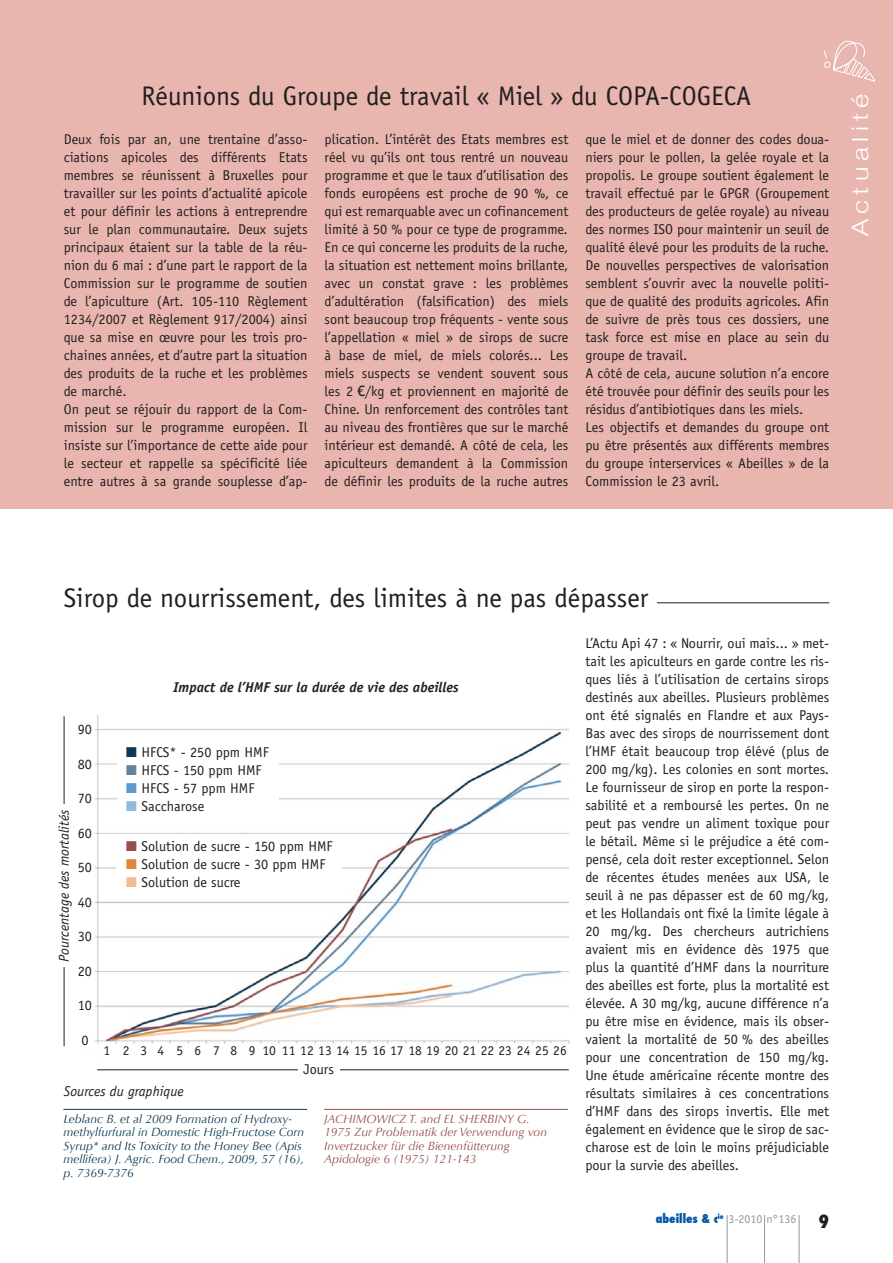
<style>
.page{position:relative;width:893px;height:1263px;background:#fff}
.page>*{position:absolute;margin:0;border:0;box-sizing:border-box;transform-origin:0 0}
.t1{font:27px "Officina Sans";color:#231f20}
.t2{font:300 22.5px "Helvetica Neue";letter-spacing:.2em;color:#fff;scale:1.2 1}
.t3{font:800 condensed 18px "Futura";color:#231f20}
.t4{font:14.25px/18px "Officina Sans";color:#231f20;text-align:justify}
.t5{font:italic 14.25px "Officina Sans";color:#231f20}
.t6{font:italic 700 14.25px "Officina Sans";color:#231f20}
.t7{font:13.5px "Officina Sans";color:#231f20}
.t8{font:italic 12px/13.5px "Optima";color:#0b3954}
.t9{font:italic 12px/13.5px "Optima";color:#984e4c}
.t10{font:12px "Officina Sans";color:#939598}
.s1{font-family:"Trebuchet MS"}
.s2{font-family:"Futura";font-weight:800;font-stretch:condensed;color:#0054a6}
</style>
<div class="page">
<hr style="left:727px;top:1215px;width:1px;height:48px;background:#939598">
<hr style="left:764px;top:1215px;width:1px;height:48px;background:#939598">
<hr style="left:799px;top:1215px;width:1px;height:48px;background:#939598">
<div style="left:0;top:0;width:893px;height:508px;background:#e8b6af"></div>
<img style="left:94px;top:716px;width:476px;height:328px">
<div style="left:117px;top:747px;width:161px;height:74px;background:#fff"></div>
<div style="left:117px;top:840px;width:225px;height:54px;background:#fff"></div>
<hr style="left:97px;top:1069px;width:472px;height:1px;background:#231f20">
<div style="left:298px;top:1063px;width:42px;height:22px;background:#fff"></div>
<hr style="left:64px;top:716px;width:1px;height:330px;background:#231f20">
<div style="left:58px;top:804px;width:11px;height:163px;background:#fff"></div>
<hr style="left:63px;top:1109px;width:244px;height:1px;background:#0b3954">
<hr style="left:324px;top:1109px;width:244px;height:1px;background:#984e4c">
<hr style="left:657px;top:602px;width:172px;height:1px;background:#231f20">
<svg style="left:824px;top:40px;width:51px;height:42px"></svg>
<p class="t1" style="left:142px;top:80px;width:611px">Réunions du Groupe de travail « Miel » du COPA-COGECA</p>
<p class="t4" style="left:585px;top:130px;width:245px">que le miel et de donner des codes doua&shy;niers pour le pollen, la gelée royale et la propolis. Le groupe soutient également le travail effectué par le GPGR (Groupement des producteurs de gelée royale) au niveau des normes ISO pour maintenir un seuil de qualité élevé pour les produits de la ruche.<br>De nouvelles perspectives de valorisation semblent s’ouvrir avec la nouvelle politi&shy;que de qualité des produits agricoles. Afin de suivre de près tous ces dossiers, une task force est mise en place au sein du groupe de travail.</p>
<p class="t4" style="left:585px;top:364px;width:245px">A côté de cela, aucune solution n’a encore été trouvée pour définir des seuils pour les résidus d’antibiotiques dans les miels.</p>
<p class="t4" style="left:585px;top:418px;width:245px">Les objectifs et demandes du groupe ont pu être présentés aux différents membres du groupe interservices « Abeilles » de la Commission le 23 avril.</p>
<p class="t4" style="left:64px;top:130px;width:245px">Deux fois par an, une trentaine d’asso&shy;ciations apicoles des différents Etats membres se réunissent à Bruxelles pour travailler sur les points d’actualité apicole et pour définir les actions à entreprendre sur le plan communautaire. Deux sujets principaux étaient sur la table de la réu&shy;nion du 6 mai : d’une part le rapport de la Commission sur le programme de soutien de l’apiculture (Art. 105-110 Règlement 1234/2007 et Règlement 917/2004) ainsi que sa mise en œuvre pour les trois pro&shy;chaines années, et d’autre part la situation des produits de la ruche et les problèmes de marché.</p>
<p class="t4" style="left:64px;top:400px;width:245px">On peut se réjouir du rapport de la Com&shy;mission sur le programme européen. Il insiste sur l’importance de cette aide pour le secteur et rappelle sa spécificité liée entre autres à sa grande souplesse d’ap-</p>
<p class="t4" style="left:325px;top:130px;width:245px">plication. L’intérêt des Etats membres est réel vu qu’ils ont tous rentré un nouveau programme et que le taux d’utilisation des fonds européens est proche de 90 %, ce qui est remarquable avec un cofinancement limité à 50 % pour ce type de programme.</p>
<p class="t4" style="left:325px;top:238px;width:245px">En ce qui concerne les produits de la ruche, la situation est nettement moins brillante, avec un constat grave : les problèmes d’adultération (falsification) des miels sont beaucoup trop fréquents - vente sous l’appellation « miel » de sirops de sucre à base de miel, de miels colorés... Les miels suspects se vendent souvent sous les 2 <span class="s1">€</span>/kg et proviennent en majorité de Chine. Un renforcement des contrôles tant au niveau des frontières que sur le marché intérieur est demandé. A côté de cela, les apiculteurs demandent à la Commission de définir les produits de la ruche autres</p>
<p class="t2" style="left:846px;top:236px;width:120px;rotate:-90deg">Actualité</p>
<p class="t1" style="left:64px;top:582px;width:586px">Sirop de nourrissement, des limites à ne pas dépasser</p>
<p class="t4" style="left:78px;top:721px;width:16px">90</p>
<p class="t4" style="left:78px;top:755px;width:16px">80</p>
<p class="t4" style="left:78px;top:790px;width:16px">70</p>
<p class="t4" style="left:78px;top:824px;width:16px">60</p>
<p class="t4" style="left:78px;top:859px;width:16px">50</p>
<p class="t4" style="left:78px;top:893px;width:16px">40</p>
<p class="t4" style="left:78px;top:928px;width:16px">30</p>
<p class="t4" style="left:78px;top:962px;width:16px">20</p>
<p class="t4" style="left:78px;top:997px;width:16px">10</p>
<p class="t4" style="left:81px;top:1031px;width:9px">0</p>
<p class="t5" style="left:56px;top:962px;width:154px;rotate:-90deg">Pourcentage des mortalités</p>
<p class="t6" style="left:174px;top:679px;width:287px">Impact de l’HMF sur la durée de vie des abeilles</p>
<p class="t4" style="left:142px;top:744px;width:129px">HFCS* - 250 ppm HMF</p>
<p class="t4" style="left:142px;top:762px;width:122px">HFCS - 150 ppm HMF</p>
<p class="t4" style="left:142px;top:780px;width:114px">HFCS - 57 ppm HMF</p>
<p class="t4" style="left:142px;top:798px;width:64px">Saccharose</p>
<p class="t4" style="left:142px;top:837px;width:193px">Solution de sucre - 150 ppm HMF</p>
<p class="t4" style="left:142px;top:855px;width:185px">Solution de sucre - 30 ppm HMF</p>
<p class="t4" style="left:142px;top:873px;width:100px">Solution de sucre</p>
<p class="t7" style="left:103px;top:1043px;width:465px">1 2 3 4 5 6 7 8 9 10 11 12 13 14 15 16 17 18 19 20 21 22 23 24 25 26</p>
<p class="t4" style="left:304px;top:1060px;width:32px">Jours</p>
<p class="t5" style="left:64px;top:1082px;width:121px">Sources du graphique</p>
<p class="t8" style="left:63px;top:1112px;width:242px">Leblanc B. et al 2009 Formation of Hydroxy&shy;methylfurfural in Domestic High-Fructose Corn Syrup* and Its Toxicity to the Honey Bee (Apis mellifera) J. Agric. Food Chem., 2009, 57 (16), p. 7369-7376</p>
<p class="t9" style="left:324px;top:1112px;width:224px">JACHIMOWICZ T. and EL SHERBINY G.<br>1975 Zur Problematik der Verwendung von Invertzucker für die Bienenfütterung Apidologie 6 (1975) 121-143</p>
<p class="t4" style="left:585px;top:634px;width:245px">L’Actu Api 47 : « Nourrir, oui mais... » met&shy;tait les apiculteurs en garde contre les ris&shy;ques liés à l’utilisation de certains sirops destinés aux abeilles. Plusieurs problèmes ont été signalés en Flandre et aux Pays-Bas avec des sirops de nourrissement dont l’HMF était beaucoup trop élévé (plus de 200 mg/kg). Les colonies en sont mortes.<br>Le fournisseur de sirop en porte la respon&shy;sabilité et a remboursé les pertes. On ne peut pas vendre un aliment toxique pour le bétail. Même si le préjudice a été com&shy;pensé, cela doit rester exceptionnel. Selon de récentes études menées aux USA, le seuil à ne pas dépasser est de 60 mg/kg, et les Hollandais ont fixé la limite légale à 20 mg/kg. Des chercheurs autrichiens avaient mis en évidence dès 1975 que plus la quantité d’HMF dans la nourriture des abeilles est forte, plus la mortalité est élevée. A 30 mg/kg, aucune différence n’a pu être mise en évidence, mais ils obser&shy;vaient la mortalité de 50 % des abeilles pour une concentration de 150 mg/kg.<br>Une étude américaine récente montre des résultats similaires à ces concentrations d’HMF dans des sirops invertis. Elle met également en évidence que le sirop de sac&shy;charose est de loin le moins préjudiciable pour la survie des abeilles.</p>
<p class="t10" style="left:656px;top:1211px;width:142px"><span class="s2">abeilles &amp; c</span><sup>ie</sup> 3-2010 n°136</p>
<p class="t3" style="left:818px;top:1209px;width:12px">9</p>
</div>
